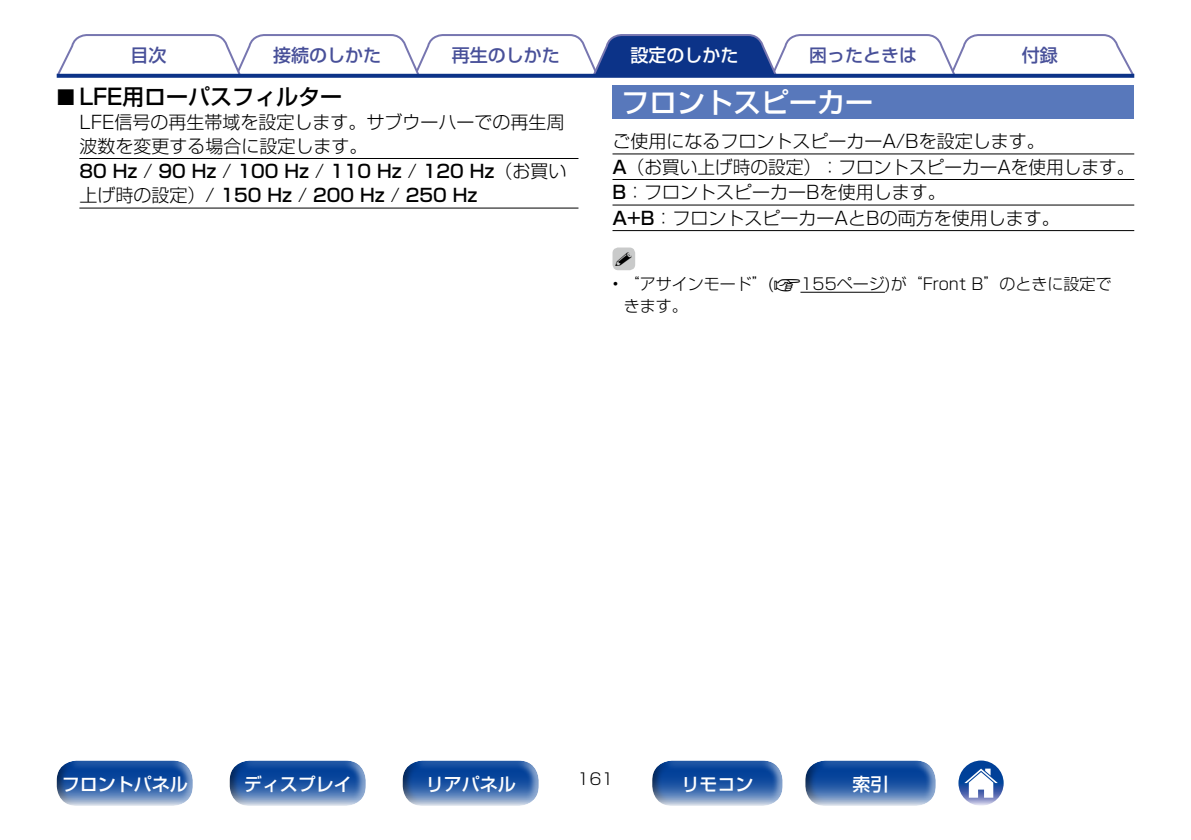
<style>
.page{position:relative;width:1191px;height:840px;background:#fff}
.page>*{position:absolute;margin:0;border:0;box-sizing:border-box;transform-origin:0 0}
.t1{font:500 28px "Shin Go Pro";color:#fff}
.t2{font:500 22px "Shin Go Pro";color:#000}
.t3{font:300 18px/25.6px "Shin Go Pro";color:#000}
.t4{font:500 18px/24px "Shin Go Pro";color:#000}
.t5{font:500 18px "Shin Go Pro";color:#fff}
.t6{font:500 18px "Shin Go Pro";color:#485099}
.t7{font:18px "Marks For Denon";color:#000}
.t8{font:300 16px/22px "Shin Go Pro";color:#000}
.s1{font-family:"Marks For Denon";font-weight:400}
.s2{font-weight:300}
.s3{font-weight:500}
</style>
<div class="page">
<div style="left:55px;top:752px;width:135px;height:65px;background:#000;opacity:.75"></div>
<div style="left:228px;top:752px;width:135px;height:65px;background:#000;opacity:.75"></div>
<div style="left:401px;top:752px;width:135px;height:65px;background:#000;opacity:.75"></div>
<div style="left:803px;top:752px;width:130px;height:65px;background:#000;opacity:.75"></div>
<div style="left:650px;top:752px;width:130px;height:65px;background:#000;opacity:.75"></div>
<svg style="left:958px;top:760px;width:45px;height:45px"></svg>
<svg style="left:964px;top:768px;width:33px;height:29px"></svg>
<svg style="left:56px;top:34px;width:1079px;height:44px"></svg>
<svg style="left:57px;top:74px;width:1077px;height:4px;background:#183d8e"></svg>
<hr style="left:79px;top:158px;width:499px;height:1px;background:#000">
<hr style="left:79px;top:208px;width:499px;height:1px;background:#000">
<hr style="left:800px;top:292px;width:85px;height:1px;background:#000">
<div style="left:612px;top:85px;width:522px;height:33px;background:#5878bb"></div>
<hr style="left:612px;top:153px;width:522px;height:1px;background:#000">
<hr style="left:612px;top:179px;width:522px;height:1px;background:#000">
<hr style="left:612px;top:204px;width:522px;height:1px;background:#000">
<hr style="left:612px;top:230px;width:522px;height:1px;background:#000">
<div style="left:612px;top:247px;width:23px;height:23px;background:#c9caca;border-radius:6px"></div>
<p class="t6" style="left:131px;top:41px;width:37px">目次</p>
<p class="t6" style="left:273px;top:41px;width:109px">接続のしかた</p>
<p class="t6" style="left:452px;top:41px;width:110px">再生のしかた</p>
<p class="t6" style="left:809px;top:41px;width:109px">困ったときは</p>
<p class="t6" style="left:1022px;top:41px;width:38px">付録</p>
<p class="t5" style="left:630px;top:41px;width:109px">設定のしかた</p>
<p class="t2" style="left:57px;top:78px;width:287px"><span class="s1">2</span> LFE用ローパスフィルター</p>
<p class="t3" style="left:79px;top:107px;width:487px;line-height:24px">LFE信号の再生帯域を設定します。サブウーハーでの再生周波数を変更する場合に設定します。</p>
<p class="t4" style="left:79px;top:157px;width:488px">80 Hz <span class="s2">/</span> 90 Hz <span class="s2">/</span> 100 Hz <span class="s2">/</span> 110 Hz <span class="s2">/</span> 120 Hz<span class="s2">（お買い上げ時の設定）/</span> 150 Hz <span class="s2">/</span> 200 Hz <span class="s2">/</span> 250 Hz</p>
<h1 class="t1" style="left:621px;top:79px;width:253px">フロントスピーカー</h1>
<p class="t3" style="left:612px;top:126px;width:523px">ご使用になるフロントスピーカーA/Bを設定します。<br><span class="s3">A</span>（お買い上げ時の設定）：フロントスピーカーAを使用します。<br><span class="s3">B</span>：フロントスピーカーBを使用します。<br><span class="s3">A+B</span>：フロントスピーカーAとBの両方を使用します。</p>
<p class="t7" style="left:614px;top:249px;width:19px">%</p>
<p class="t8" style="left:624px;top:271px;width:489px;text-indent:-11px">• “アサインモード”(<span class="s1">v</span>155ページ)が“Front B”のときに設定できます。</p>
<p class="t8" style="left:577px;top:765px;width:38px">161</p>
<p class="t5" style="left:62px;top:769px;width:128px">フロントパネル</p>
<p class="t5" style="left:244px;top:769px;width:109px">ディスプレイ</p>
<p class="t5" style="left:426px;top:769px;width:91px">リアパネル</p>
<p class="t5" style="left:681px;top:769px;width:73px">リモコン</p>
<p class="t5" style="left:852px;top:769px;width:37px">索引</p>
</div>
